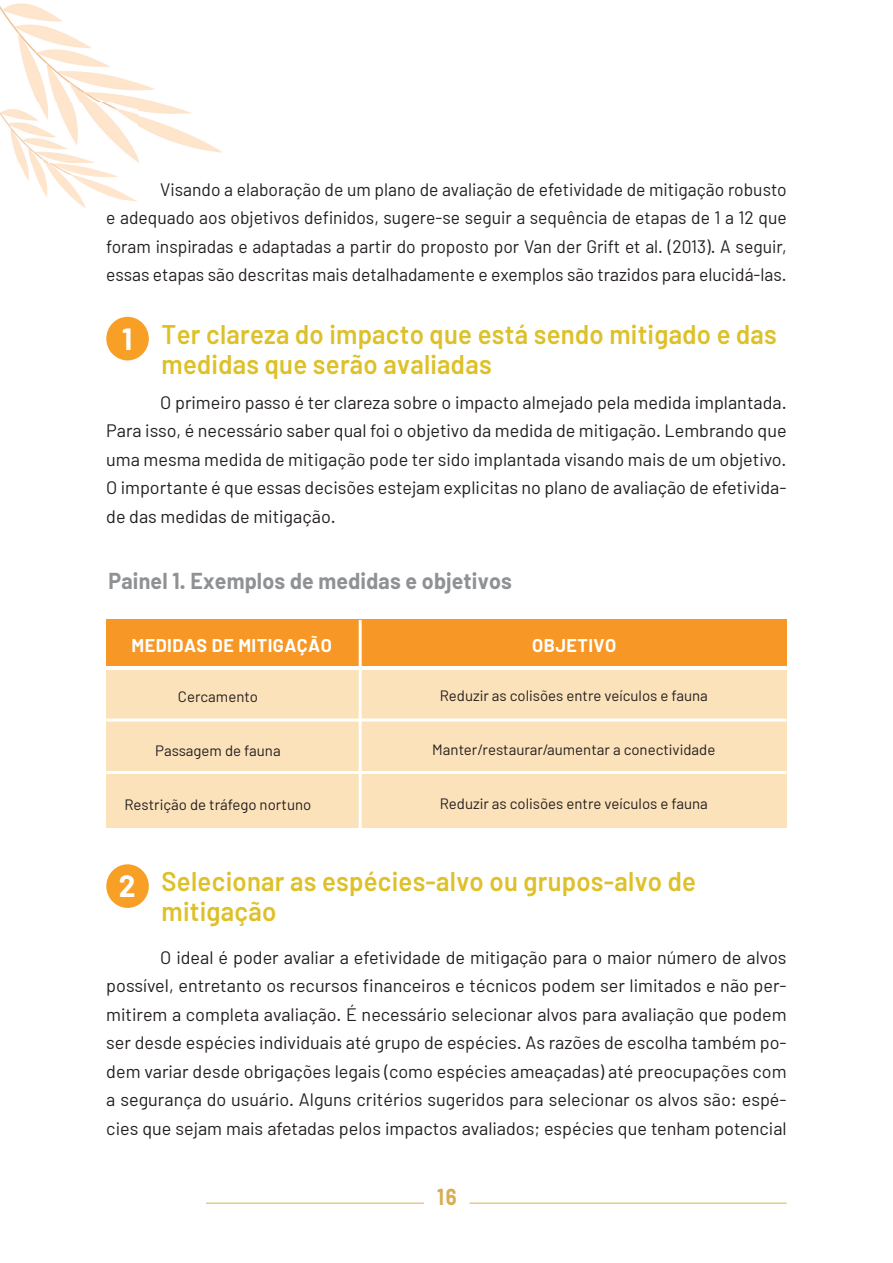
<style>
.page{position:relative;width:893px;height:1263px;background:#fff}
.page>*{position:absolute;margin:0;border:0;box-sizing:border-box;transform-origin:0 0}
.t1{font:700 30px "Barlow";color:#fff}
.t2{font:600 27px/30px "Barlow";letter-spacing:.01em;color:#dec029;scale:.95 1}
.t3{font:700 22.5px "Barlow";letter-spacing:.01em;color:#8f9194;scale:.95 1}
.t4{font:700 22.5px "Barlow";color:#daad53;scale:.9 1}
.t5{font:18px/28.5px "Barlow";color:#231f20;text-align:justify}
.t6{font:700 18px "Barlow";letter-spacing:.025em;color:#fff}
.t7{font:15px "Barlow";color:#231f20}
</style>
<div class="page">
<hr style="left:206px;top:1203px;width:218px;height:1px;background:#daad53">
<hr style="left:469px;top:1203px;width:318px;height:1px;background:#daad53">
<div style="left:106px;top:619px;width:681px;height:46px;background:#f79725"></div>
<div style="left:106px;top:670px;width:681px;height:158px;background:#fce2ba"></div>
<hr style="left:359px;top:620px;width:3px;height:214px;background:#fff">
<hr style="left:106px;top:718px;width:681px;height:3px;background:#fff">
<hr style="left:106px;top:771px;width:681px;height:3px;background:#fff">
<div style="left:106px;top:317px;width:43px;height:43px;background:#f89f26;border-radius:50%"></div>
<div style="left:106px;top:864px;width:43px;height:44px;background:#f89f26;border-radius:50%"></div>
<img style="left:0;top:3px;width:222px;height:160px">
<img style="left:0;top:102px;width:137px;height:106px">
<img style="left:106px;top:183px;width:31px;height:16px">
<p class="t5" style="left:106px;top:174px;width:682px;text-indent:54px">Visando a elaboração de um plano de avaliação de efetividade de mitigação robusto e adequado aos objetivos definidos, sugere-se seguir a sequência de etapas de 1 a 12 que foram inspiradas e adaptadas a partir do proposto por Van der Grift et al. (2013). A seguir, essas etapas são descritas mais detalhadamente e exemplos são trazidos para elucidá-las.</p>
<h1 class="t1" style="left:122px;top:320px;width:12px">1</h1>
<h2 class="t2" style="left:162px;top:319px;width:649px">Ter clareza do impacto que está sendo mitigado e das medidas que serão avaliadas</h2>
<p class="t5" style="left:106px;top:388px;width:682px;text-indent:54px">O primeiro passo é ter clareza sobre o impacto almejado pela medida implantada.<br>Para isso, é necessário saber qual foi o objetivo da medida de mitigação. Lembrando que uma mesma medida de mitigação pode ter sido implantada visando mais de um objetivo.<br>O importante é que essas decisões estejam explicitas no plano de avaliação de efetivida&shy;de das medidas de mitigação.</p>
<p class="t3" style="left:108px;top:567px;width:426px">Painel 1. Exemplos de medidas e objetivos</p>
<p class="t6" style="left:132px;top:634px;width:202px">MEDIDAS DE MITIGAÇÃO</p>
<p class="t6" style="left:532px;top:634px;width:86px">OBJETIVO</p>
<p class="t7" style="left:178px;top:687px;width:81px">Cercamento</p>
<p class="t7" style="left:440px;top:686px;width:270px">Reduzir as colisões entre veículos e fauna</p>
<p class="t7" style="left:155px;top:741px;width:127px">Passagem de fauna</p>
<p class="t7" style="left:124px;top:795px;width:188px">Restrição de tráfego nortuno</p>
<p class="t7" style="left:432px;top:740px;width:285px">Manter/restaurar/aumentar a conectividade</p>
<p class="t7" style="left:440px;top:794px;width:270px">Reduzir as colisões entre veículos e fauna</p>
<h1 class="t1" style="left:119px;top:868px;width:18px">2</h1>
<h2 class="t2" style="left:162px;top:866px;width:564px">Selecionar as espécies-alvo ou grupos-alvo de mitigação</h2>
<p class="t5" style="left:106px;top:942px;width:682px;text-indent:54px">O ideal é poder avaliar a efetividade de mitigação para o maior número de alvos possível, entretanto os recursos financeiros e técnicos podem ser limitados e não per&shy;mitirem a completa avaliação. É necessário selecionar alvos para avaliação que podem ser desde espécies individuais até grupo de espécies. As razões de escolha também po&shy;dem variar desde obrigações legais (como espécies ameaçadas) até preocupações com a segurança do usuário. Alguns critérios sugeridos para selecionar os alvos são: espé&shy;cies que sejam mais afetadas pelos impactos avaliados; espécies que tenham potencial</p>
<p class="t4" style="left:437px;top:1182px;width:23px">16</p>
</div>
